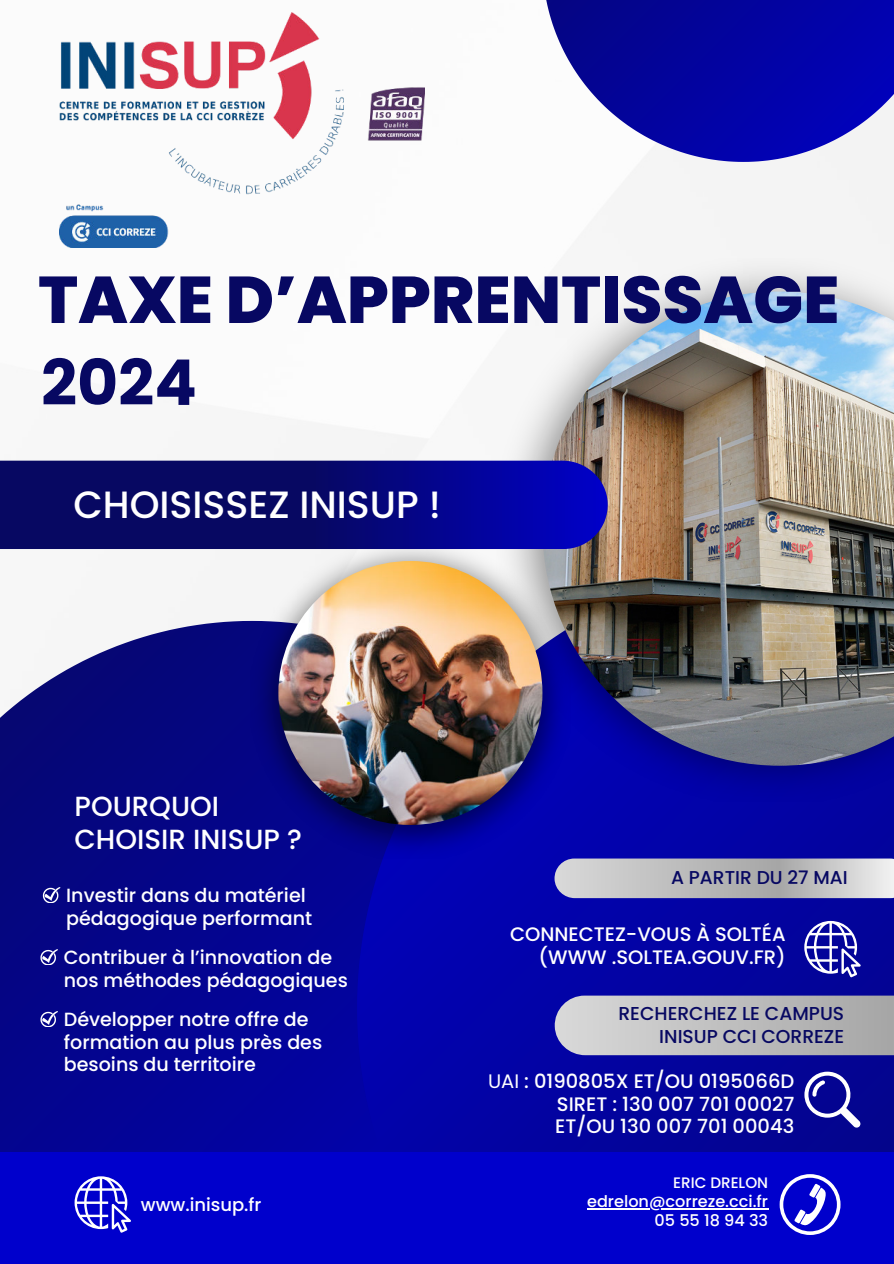
<style>
.page{position:relative;width:894px;height:1264px;background:#fff}
.page>*{position:absolute;margin:0;border:0;box-sizing:border-box;transform-origin:0 0}
.t1{font:800 66px "Poppins";color:#070862}
.t2{font:700 63px "Poppins";color:#070862}
.t3{font:500 37.95px "Poppins";color:#fff}
.t4{font:500 27.6px/33px "Poppins";color:#fff}
.t5{font:500 19.5px/22.5px "Poppins";color:#fff;text-align:right}
.t6{font:500 19.05px/22.5px "Poppins";color:#fff}
.t7{font:500 18.75px/22.4px "Poppins";color:#070862;text-align:right}
.t8{font:500 18.6px "Poppins";color:#070862}
.t9{font:500 18px "Poppins";color:#fff}
.t10{font:500 16.05px/19.2px "Poppins";color:#fff;text-align:right}
.t11{font:500 15.15px "Poppins";color:#fff}
.s1{font-weight:400}
</style>
<div class="page">
<img style="left:0;top:12px;width:893px;height:609px">
<svg style="left:0;top:621px;width:357px;height:531px;background:#0f108f"></svg>
<svg style="left:357px;top:801px;width:536px;height:351px;background:#0203a4"></svg>
<svg style="left:542px;top:0;width:351px;height:162px"></svg>
<img style="left:496px;top:258px;width:397px;height:543px">
<img style="left:542px;top:291px;width:351px;height:474px">
<img style="left:251px;top:549px;width:319px;height:309px">
<img style="left:278px;top:561px;width:264px;height:264px;border-radius:50%">
<svg style="left:0;top:460px;width:608px;height:89px;background:#09097a"></svg>
<svg style="left:554px;top:858px;width:339px;height:40px;background:#bdbdc2"></svg>
<svg style="left:554px;top:995px;width:339px;height:60px;background:#b9b9be"></svg>
<div style="left:0;top:1152px;width:893px;height:111px;background:#00c"></div>
<svg style="left:75px;top:1176px;width:56px;height:56px"></svg>
<svg style="left:779px;top:1174px;width:61px;height:60px"></svg>
<img style="left:59px;top:13px;width:365px;height:234px">
<svg style="left:43px;top:887px;width:17px;height:15px"></svg>
<svg style="left:40px;top:949px;width:18px;height:15px"></svg>
<svg style="left:40px;top:1011px;width:18px;height:15px"></svg>
<svg style="left:804px;top:920px;width:56px;height:57px"></svg>
<svg style="left:804px;top:1071px;width:56px;height:56px"></svg>
<hr style="left:587px;top:1208px;width:181px;height:1px;background:#fff">
<h1 class="t1" style="left:38px;top:261px;width:802px">TAXE D’APPRENTISSAGE</h1>
<h2 class="t2" style="left:41px;top:346px;width:157px">2024</h2>
<h3 class="t3" style="left:73px;top:482px;width:369px">CHOISISSEZ INISUP !</h3>
<h3 class="t4" style="left:75px;top:790px;width:229px">POURQUOI<br>CHOISIR INISUP ?</h3>
<p class="t6" style="left:66px;top:884px;width:247px">Investir dans du matériel pédagogique performant</p>
<p class="t6" style="left:64px;top:946px;width:285px">Contribuer à l’innovation de nos méthodes pédagogiques</p>
<p class="t6" style="left:64px;top:1008px;width:260px">Développer notre offre de formation au plus près des besoins du territoire</p>
<p class="t9" style="left:141px;top:1193px;width:122px">www.inisup.fr</p>
<p class="t8" style="left:671px;top:866px;width:178px">A PARTIR DU 27 MAI</p>
<p class="t5" style="left:510px;top:923px;width:277px">CONNECTEZ-VOUS À SOLTÉA (WWW .SOLTEA.GOUV.FR)</p>
<p class="t7" style="left:618px;top:1002px;width:227px">RECHERCHEZ LE CAMPUS<br>INISUP CCI CORREZE</p>
<p class="t5" style="left:555px;top:1070px;width:240px;text-align:justify;text-indent:-67px"><span class="s1">UAI</span> : 0190805X ET/OU 0195066D SIRET : 130 007 701 00027<br>ET/OU 130 007 701 00043</p>
<p class="t11" style="left:673px;top:1174px;width:96px">ERIC DRELON</p>
<p class="t10" style="left:587px;top:1191px;width:182px">edrelon@correze.cci.fr<br>05 55 18 94 33</p>
</div>
